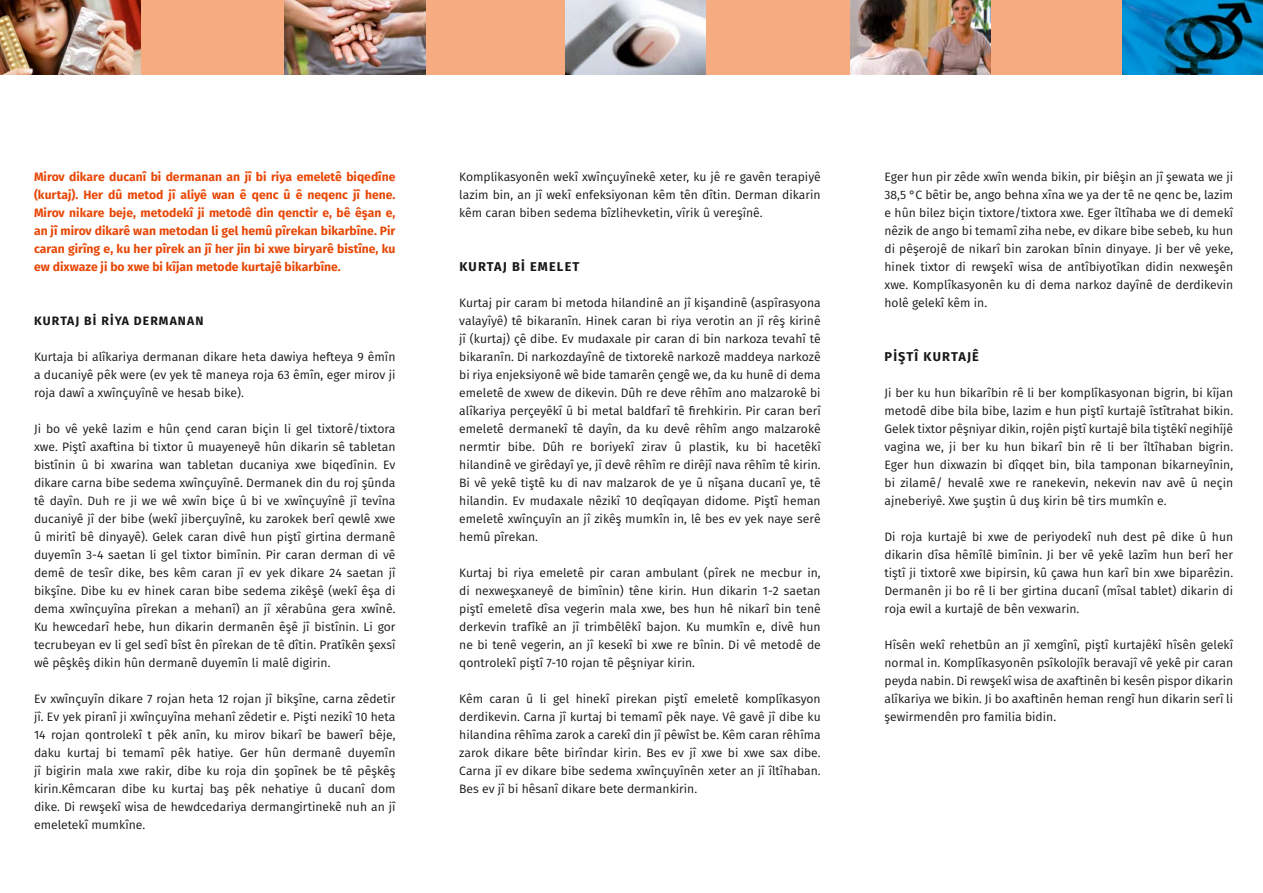
<style>
.page{position:relative;width:1263px;height:893px;background:#fff}
.page>*{position:absolute;margin:0;border:0;box-sizing:border-box;transform-origin:0 0}
.profa_MK_Head_Versal{font:700 12.75px "Fira Sans";letter-spacing:.09em;color:#181716}
.profa_MK_Copy{font:12.15px/18px "Fira Sans";color:#181716;text-align:justify}
.profa_MK_Copy-2{font:700 12.15px/18px "Fira Sans";color:#e84706;text-align:justify}
.profa_MK_Head_Versal-2{font:700 12.15px "Fira Sans";letter-spacing:.09em;color:#181716}
</style>
<div class="page">
<div style="left:0;top:0;width:1263px;height:74px;background:#f6ab81"></div>
<img style="left:0;top:0;width:140px;height:74px">
<img style="left:1123px;top:0;width:140px;height:74px">
<img style="left:285px;top:0;width:140px;height:74px">
<img style="left:850px;top:0;width:141px;height:74px">
<img style="left:566px;top:0;width:140px;height:74px">
<p class="profa_MK_Copy-2" style="left:34px;top:168px;width:363px">Mirov dikare ducanî bi dermanan an jî bi riya emeletê biqedîne (kurtaj). Her dû metod jî aliyê wan ê qenc û ê neqenc jî hene.<br>Mirov nikare beje, metodekî ji metodê din qenctir e, bê êşan e, an jî mirov dikarê wan metodan li gel hemû pîrekan bikarbîne. Pir caran girîng e, ku her pîrek an jî her jin bi xwe biryarê bistîne, ku ew dixwaze ji bo xwe bi kîjan metode kurtajê bikarbîne.</p>
<p class="profa_MK_Head_Versal-2" style="left:34px;top:312px;width:171px">KURTAJ Bİ RİYA DERMANAN</p>
<p class="profa_MK_Copy" style="left:34px;top:348px;width:363px">Kurtaja bi alîkariya dermanan dikare heta dawiya hefteya 9 êmîn a ducaniyê pêk were (ev yek tê maneya roja 63 êmîn, eger mirov ji roja dawî a xwînçuyînê ve hesab bike).</p>
<p class="profa_MK_Copy" style="left:34px;top:420px;width:363px">Ji bo vê yekê lazim e hûn çend caran biçin li gel tixtorê/tixtora xwe. Piştî axaftina bi tixtor û muayeneyê hûn dikarin sê tabletan bistînin û bi xwarina wan tabletan ducaniya xwe biqedînin. Ev dikare carna bibe sedema xwînçuyînê. Dermanek din du roj şûnda tê dayîn. Duh re ji we wê xwîn biçe û bi ve xwînçuyînê jî tevîna ducaniyê jî der bibe (wekî jiberçuyînê, ku zarokek berî qewlê xwe û miritî bê dinyayê). Gelek caran divê hun piştî girtina dermanê duyemîn 3-4 saetan li gel tixtor bimînin. Pir caran derman di vê demê de tesîr dike, bes kêm caran jî ev yek dikare 24 saetan jî bikşîne. Dibe ku ev hinek caran bibe sedema zikêşê (wekî êşa di dema xwînçuyîna pîrekan a mehanî) an jî xêrabûna gera xwînê.<br>Ku hewcedarî hebe, hun dikarin dermanên êşê jî bistînin. Li gor tecrubeyan ev li gel sedî bîst ên pîrekan de tê dîtin. Pratîkên şexsî wê pêşkêş dikin hûn dermanê duyemîn li malê digirin.</p>
<p class="profa_MK_Copy" style="left:34px;top:690px;width:363px">Ev xwînçuyîn dikare 7 rojan heta 12 rojan jî bikşîne, carna zêdetir jî. Ev yek piranî ji xwînçuyîna mehanî zêdetir e. Pişti nezikî 10 heta 14 rojan qontrolekî t pêk anîn, ku mirov bikarî be bawerî bêje, daku kurtaj bi temamî pêk hatiye. Ger hûn dermanê duyemîn jî bigirin mala xwe rakir, dibe ku roja din şopînek be tê pêşkêş kirin.Kêmcaran dibe ku kurtaj baş pêk nehatiye û ducanî dom dike. Di rewşekî wisa de hewdcedariya dermangirtinekê nuh an jî emeletekî mumkîne.</p>
<p class="profa_MK_Copy" style="left:459px;top:168px;width:363px">Komplikasyonên wekî xwînçuyînekê xeter, ku jê re gavên terapiyê lazim bin, an jî wekî enfeksiyonan kêm tên dîtin. Derman dikarin kêm caran biben sedema bîzlihevketin, vîrik û vereşînê.</p>
<p class="profa_MK_Head_Versal" style="left:459px;top:258px;width:122px">KURTAJ Bİ EMELET</p>
<p class="profa_MK_Copy" style="left:459px;top:294px;width:363px">Kurtaj pir caram bi metoda hilandinê an jî kişandinê (aspîrasyona valayîyê) tê bikaranîn. Hinek caran bi riya verotin an jî rêş kirinê jî (kurtaj) çê dibe. Ev mudaxale pir caran di bin narkoza tevahî tê bikaranîn. Di narkozdayînê de tixtorekê narkozê maddeya narkozê bi riya enjeksiyonê wê bide tamarên çengê we, da ku hunê di dema emeletê de xwew de dikevin. Dûh re deve rêhîm ano malzarokê bi alîkariya perçeyêkî û bi metal baldfarî tê firehkirin. Pir caran berî emeletê dermanekî tê dayîn, da ku devê rêhîm ango malzarokê nermtir bibe. Dûh re boriyekî zirav û plastik, ku bi hacetêkî hilandinê ve girêdayî ye, jî devê rêhîm re dirêjî nava rêhîm tê kirin.<br>Bi vê yekê tiştê ku di nav malzarok de ye û nîşana ducanî ye, tê hilandin. Ev mudaxale nêzikî 10 deqîqayan didome. Piştî heman emeletê xwînçuyîn an jî zikêş mumkîn in, lê bes ev yek naye serê hemû pîrekan.</p>
<p class="profa_MK_Copy" style="left:459px;top:564px;width:363px">Kurtaj bi riya emeletê pir caran ambulant (pîrek ne mecbur in, di nexweşxaneyê de bimînin) têne kirin. Hun dikarin 1-2 saetan piştî emeletê dîsa vegerin mala xwe, bes hun hê nikarî bin tenê derkevin trafîkê an jî trimbêlêkî bajon. Ku mumkîn e, divê hun ne bi tenê vegerin, an jî kesekî bi xwe re bînin. Di vê metodê de qontrolekî piştî 7-10 rojan tê pêşniyar kirin.</p>
<p class="profa_MK_Copy" style="left:459px;top:690px;width:363px">Kêm caran û li gel hinekî pirekan piştî emeletê komplîkasyon derdikevin. Carna jî kurtaj bi temamî pêk naye. Vê gavê jî dibe ku hilandina rêhîma zarok a carekî din jî pêwîst be. Kêm caran rêhîma zarok dikare bête birîndar kirin. Bes ev jî xwe bi xwe sax dibe.<br>Carna jî ev dikare bibe sedema xwînçuyînên xeter an jî îltîhaban.<br>Bes ev jî bi hêsanî dikare bete dermankirin.</p>
<p class="profa_MK_Copy" style="left:884px;top:168px;width:350px">Eger hun pir zêde xwîn wenda bikin, pir biêşin an jî şewata we ji 38,5 °C bêtir be, ango behna xîna we ya der tê ne qenc be, lazim e hûn bilez biçin tixtore/tixtora xwe. Eger îltîhaba we di demekî nêzik de ango bi temamî ziha nebe, ev dikare bibe sebeb, ku hun di pêşerojê de nikarî bin zarokan bînin dinyaye. Ji ber vê yeke, hinek tixtor di rewşekî wisa de antîbiyotîkan didin nexweşên xwe. Komplîkasyonên ku di dema narkoz dayînê de derdikevin holê gelekî kêm in.</p>
<p class="profa_MK_Head_Versal" style="left:884px;top:348px;width:96px">PİŞTÎ KURTAJÊ</p>
<p class="profa_MK_Copy" style="left:884px;top:384px;width:350px">Ji ber ku hun bikarîbin rê li ber komplîkasyonan bigrin, bi kîjan metodê dibe bila bibe, lazim e hun piştî kurtajê îstîtrahat bikin.<br>Gelek tixtor pêşniyar dikin, rojên piştî kurtajê bila tiştêkî negihîjê vagina we, ji ber ku hun bikarî bin rê li ber îltîhaban bigrin.<br>Eger hun dixwazin bi dîqqet bin, bila tamponan bikarneyînin, bi zilamê/ hevalê xwe re ranekevin, nekevin nav avê û neçin ajneberiyê. Xwe şuştin û duş kirin bê tirs mumkîn e.</p>
<p class="profa_MK_Copy" style="left:884px;top:528px;width:350px">Di roja kurtajê bi xwe de periyodekî nuh dest pê dike û hun dikarin dîsa hêmîlê bimînin. Ji ber vê yekê lazîm hun berî her tiştî ji tixtorê xwe bipirsin, kû çawa hun karî bin xwe biparêzin.<br>Dermanên ji bo rê li ber girtina ducanî (mîsal tablet) dikarin di roja ewil a kurtajê de bên vexwarin.</p>
<p class="profa_MK_Copy" style="left:884px;top:636px;width:350px">Hîsên wekî rehetbûn an jî xemgînî, piştî kurtajêkî hîsên gelekî normal in. Komplîkasyonên psîkolojîk beravajî vê yekê pir caran peyda nabin. Di rewşekî wisa de axaftinên bi kesên pispor dikarin alîkariya we bikin. Ji bo axaftinên heman rengî hun dikarin serî li şewirmendên pro familia bidin.</p>
</div>
